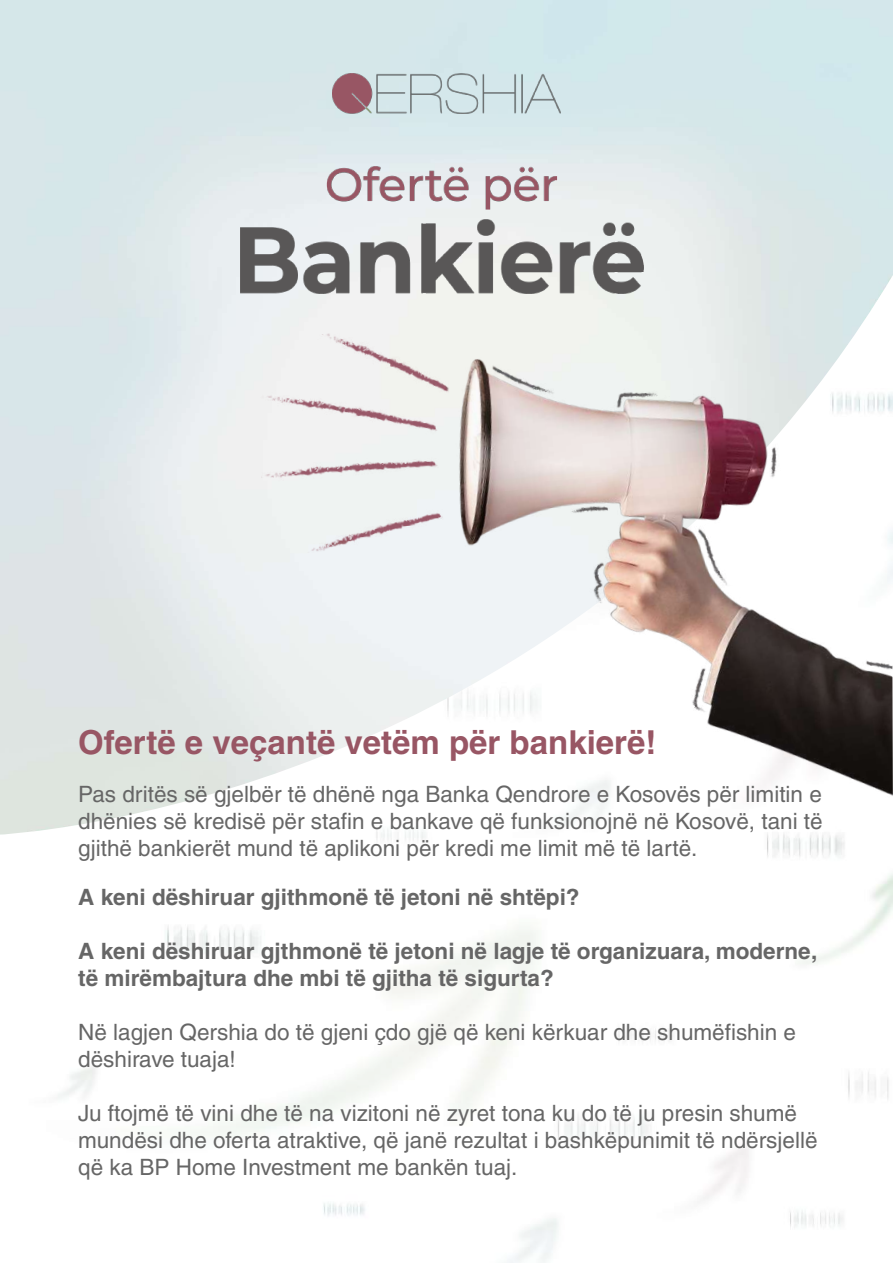
<style>
.page{position:relative;width:893px;height:1263px;background:#fff}
.page>*{position:absolute;margin:0;border:0;box-sizing:border-box;transform-origin:0 0}
.t1{font:700 33px "Helvetica";color:#985664}
.t2{font:22.5px/27px "Helvetica";color:#666}
.t3{font:700 22.5px/27px "Helvetica";color:#666}
</style>
<div class="page">
<img style="left:58px;top:878px;width:835px;height:385px">
<img style="left:0;top:0;width:893px;height:835px">
<img style="left:249px;top:282px;width:644px;height:596px">
<img style="left:332px;top:74px;width:228px;height:40px">
<img style="left:241px;top:167px;width:402px;height:127px">
<h1 class="t1" style="left:78px;top:722px;width:580px">Ofertë e veçantë vetëm për bankierë!</h1>
<p class="t2" style="left:78px;top:781px;width:746px;text-align:justify">Pas dritës së gjelbër të dhënë nga Banka Qendrore e Kosovës për limitin e dhënies së kredisë për stafin e bankave që funksionojnë në Kosovë, tani të gjithë bankierët mund të aplikoni për kredi me limit më të lartë.</p>
<p class="t3" style="left:78px;top:883px;width:503px">A keni dëshiruar gjithmonë të jetoni në shtëpi?</p>
<p class="t3" style="left:78px;top:937px;width:740px">A keni dëshiruar gjthmonë të jetoni në lagje të organizuara, moderne, të mirëmbajtura dhe mbi të gjitha të sigurta?</p>
<p class="t2" style="left:78px;top:1018px;width:719px">Në lagjen Qershia do të gjeni çdo gjë që keni kërkuar dhe shumëfishin e dëshirave tuaja!</p>
<p class="t2" style="left:78px;top:1099px;width:741px">Ju ftojmë të vini dhe të na vizitoni në zyret tona ku do të ju presin shumë mundësi dhe oferta atraktive, që janë rezultat i bashkëpunimit të ndërsjellë që ka BP Home Investment me bankën tuaj.</p>
</div>
